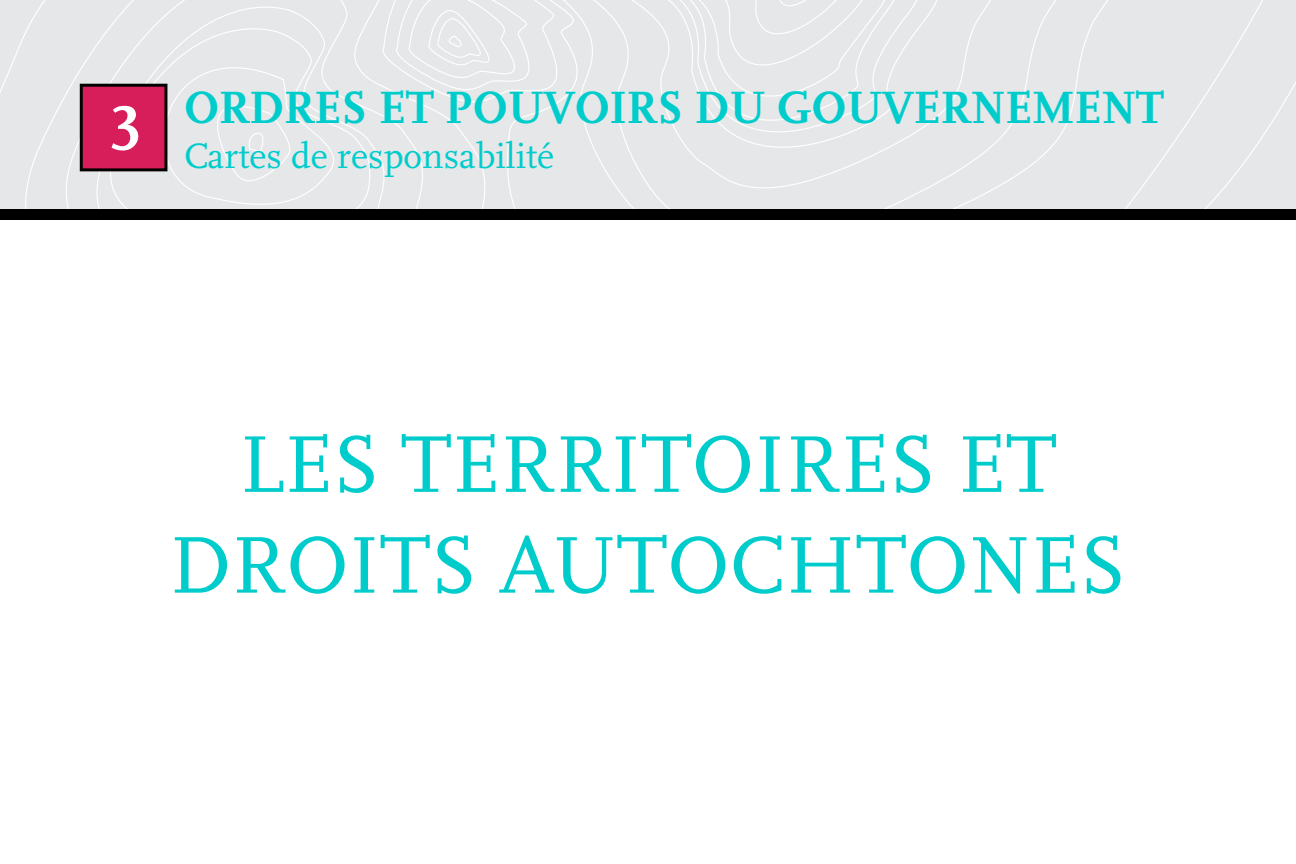
<style>
.page{position:relative;width:1296px;height:864px;background:#fff}
.page>*{position:absolute;margin:0;border:0;box-sizing:border-box;transform-origin:0 0}
.t1{font:84px/100.8px "Scala LF";color:#0cc;text-align:center}
.t2{font:700 65.7px "Scala LF";color:#fff}
.t3{font:700 47.4px "Scala LF";letter-spacing:-.01em;color:#0cc}
.t4{font:36.9px "Scala LF";color:#0cc}
</style>
<div class="page">
<div style="left:0;top:0;width:1296px;height:210px;background:#e6e7e8"></div>
<div style="left:0;top:210px;width:1296px;height:10px;background:#000"></div>
<div style="left:81px;top:85px;width:85px;height:85px;background:#d81d5b"></div>
<div style="left:80px;top:84px;width:87px;height:87px;border:3px solid #000"></div>
<p class="t2" style="left:109px;top:91px;width:34px">3</p>
<p class="t3" style="left:184px;top:81px;width:982px">ORDRES ET POUVOIRS DU GOUVERNEMENT</p>
<p class="t4" style="left:184px;top:136px;width:372px">CARTES DE RESPONSABILITÉ</p>
<p class="t1" style="left:169px;top:416px;width:959px">LES TERRITOIRES ET<br>DROITS AUTOCHTONES</p>
</div>
